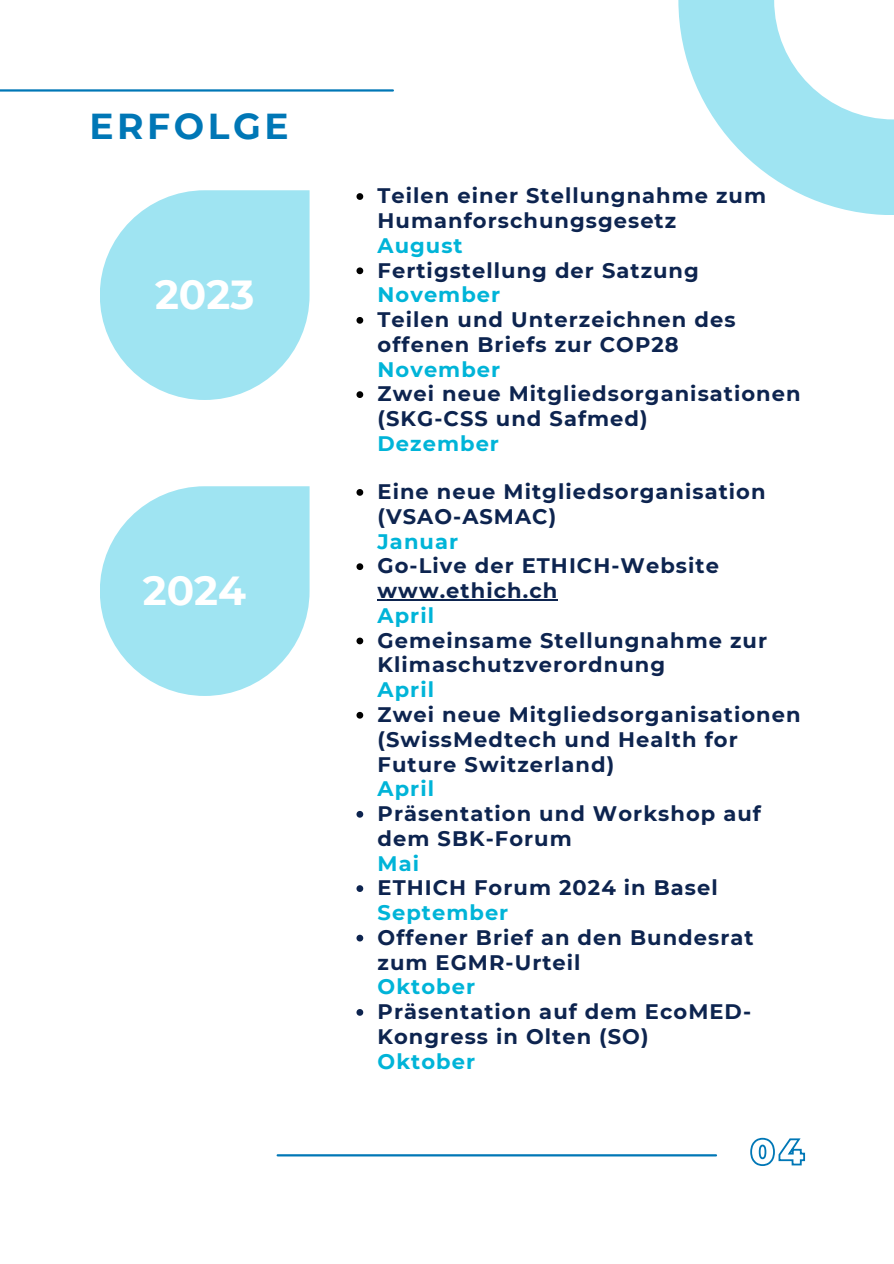
<style>
.page{position:relative;width:894px;height:1264px;background:#fff}
.page>*{position:absolute;margin:0;border:0;box-sizing:border-box;transform-origin:0 0}
.t1{font:700 40.5px "Montserrat";color:#fff}
.t2{font:700 36px "Montserrat";letter-spacing:.1em;color:#0077b6}
.t3{font:700 21px/24.8px "Montserrat";letter-spacing:.05em;color:#0d244f}
.t4{font:700 21px "Montserrat";letter-spacing:.05em;color:#00b4d8}
</style>
<div class="page">
<hr style="left:277px;top:1154px;width:438px;height:2px;background:#0077b6">
<svg style="left:678px;top:0;width:215px;height:215px;fill:#9fe4f2"></svg>
<svg style="left:100px;top:190px;width:209px;height:210px"></svg>
<svg style="left:100px;top:486px;width:209px;height:210px"></svg>
<hr style="left:0;top:89px;width:393px;height:3px;background:#0077b6">
<svg style="left:356px;top:489px;width:7px;height:7px"></svg>
<svg style="left:356px;top:563px;width:7px;height:7px"></svg>
<hr style="left:377px;top:599px;width:181px;height:1px;background:#0d244f">
<svg style="left:356px;top:637px;width:7px;height:7px"></svg>
<svg style="left:356px;top:712px;width:7px;height:6px"></svg>
<svg style="left:356px;top:811px;width:7px;height:6px"></svg>
<svg style="left:356px;top:885px;width:7px;height:7px"></svg>
<svg style="left:356px;top:934px;width:7px;height:7px"></svg>
<svg style="left:356px;top:1009px;width:7px;height:6px"></svg>
<svg style="left:750px;top:1137px;width:55px;height:29px"></svg>
<svg style="left:356px;top:193px;width:7px;height:7px"></svg>
<svg style="left:356px;top:267px;width:7px;height:7px"></svg>
<svg style="left:356px;top:317px;width:7px;height:7px"></svg>
<svg style="left:356px;top:391px;width:7px;height:7px"></svg>
<h2 class="t2" style="left:89px;top:104px;width:201px">ERFOLGE</h2>
<h1 class="t1" style="left:155px;top:269px;width:101px">2023</h1>
<h1 class="t1" style="left:143px;top:565px;width:105px">2024</h1>
<p class="t3" style="left:377px;top:183px;width:390px">Teilen einer Stellungnahme zum<br>Humanforschungsgesetz</p>
<p class="t4" style="left:377px;top:232px;width:87px">August</p>
<p class="t3" style="left:377px;top:258px;width:323px">Fertigstellung der Satzung</p>
<p class="t4" style="left:377px;top:282px;width:124px">November</p>
<p class="t3" style="left:377px;top:307px;width:359px">Teilen und Unterzeichnen des offenen Briefs zur COP28</p>
<p class="t4" style="left:377px;top:356px;width:124px">November</p>
<p class="t3" style="left:377px;top:381px;width:424px">Zwei neue Mitgliedsorganisationen (SKG-CSS und Safmed)</p>
<p class="t4" style="left:377px;top:430px;width:123px">Dezember</p>
<p class="t3" style="left:377px;top:479px;width:389px">Eine neue Mitgliedsorganisation (VSAO-ASMAC)</p>
<p class="t4" style="left:377px;top:528px;width:82px">Januar</p>
<p class="t3" style="left:377px;top:553px;width:343px">Go-Live der ETHICH-Website www.ethich.ch</p>
<p class="t4" style="left:377px;top:602px;width:58px">April</p>
<p class="t3" style="left:377px;top:628px;width:391px">Gemeinsame Stellungnahme zur<br>Klimaschutzverordnung</p>
<p class="t4" style="left:377px;top:677px;width:58px">April</p>
<p class="t3" style="left:377px;top:702px;width:424px">Zwei neue Mitgliedsorganisationen (SwissMedtech und Health for<br>Future Switzerland)</p>
<p class="t4" style="left:377px;top:776px;width:58px">April</p>
<p class="t3" style="left:377px;top:801px;width:385px">Präsentation und Workshop auf dem SBK-Forum</p>
<p class="t4" style="left:377px;top:850px;width:43px">Mai</p>
<p class="t3" style="left:377px;top:875px;width:341px">ETHICH Forum 2024 in Basel</p>
<p class="t4" style="left:377px;top:899px;width:132px">September</p>
<p class="t3" style="left:377px;top:925px;width:377px">Offener Brief an den Bundesrat zum EGMR-Urteil</p>
<p class="t4" style="left:377px;top:974px;width:99px">Oktober</p>
<p class="t3" style="left:377px;top:999px;width:375px">Präsentation auf dem EcoMED-<br>Kongress in Olten (SO)</p>
<p class="t4" style="left:377px;top:1048px;width:99px">Oktober</p>
</div>
